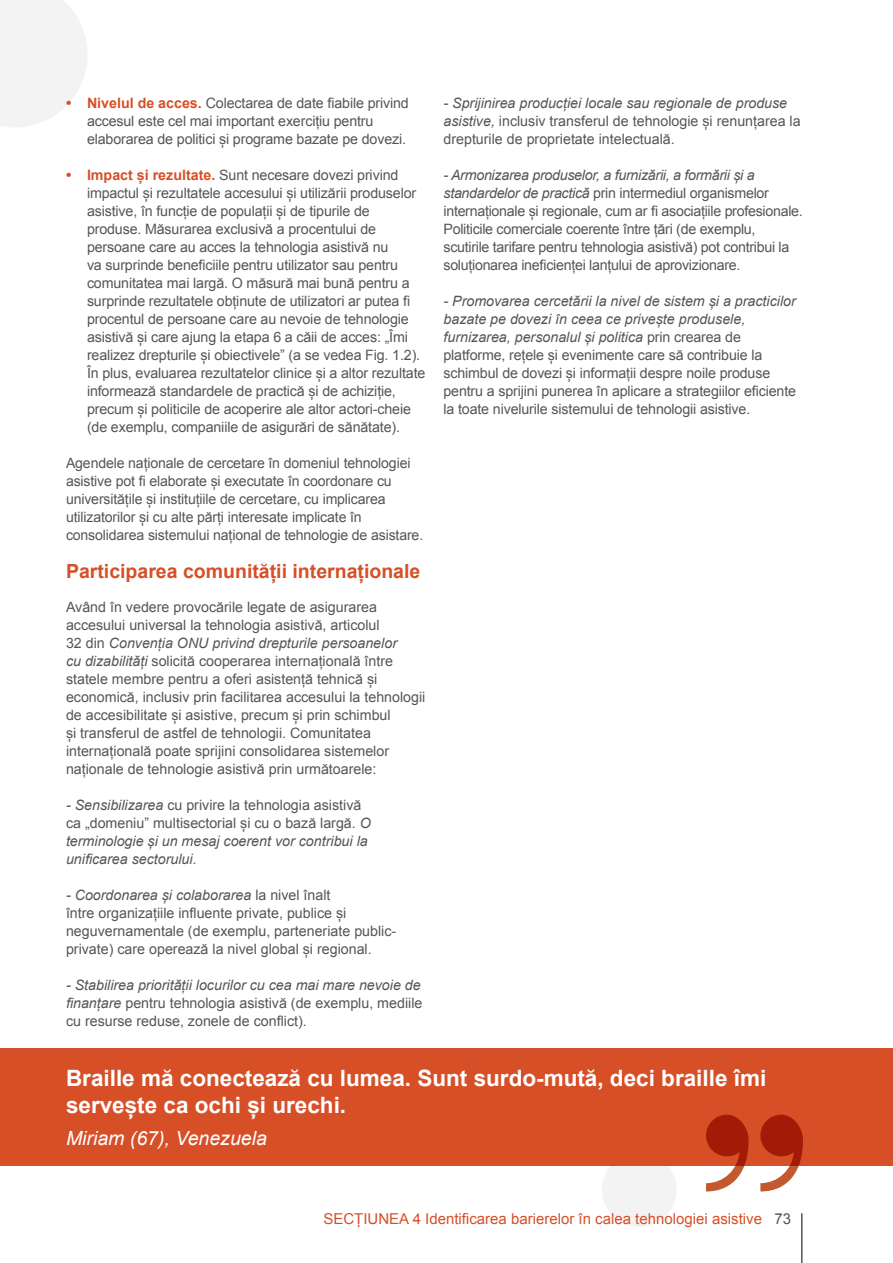
<style>
.page{position:relative;width:893px;height:1263px;background:#fff}
.page>*{position:absolute;margin:0;border:0;box-sizing:border-box;transform-origin:0 0}
.t1{font:700 22.5px/27px "Arial";color:#fff}
.t2{font:700 19.5px "Arial";color:#d74f27}
.t3{font:italic 19.5px "Arial";color:#fff}
.t4{font:15px "Arial";color:#d74f27}
.t5{font:14.25px/18px "Arial";letter-spacing:-.01em;color:#545555}
.t6{font:italic 14.25px/18px "Arial";color:#545555}
.s1{font-weight:700;font-size:15px;color:#d74f27}
.s2{font-weight:700;color:#d74f27}
.s3{font-style:italic}
.s4{font-style:normal}
.s5{color:#545555}
</style>
<div class="page">
<div style="left:602px;top:1152px;width:75px;height:75px;background:#f4f3f3;border-radius:50%"></div>
<svg style="left:0;top:0;width:87px;height:127px"></svg>
<hr style="left:801px;top:1213px;width:1px;height:50px;background:#545555">
<div style="left:0;top:1048px;width:893px;height:118px;background:#d74f27"></div>
<svg style="left:706px;top:1114px;width:43px;height:77px"></svg>
<svg style="left:760px;top:1114px;width:43px;height:77px"></svg>
<p class="t5" style="left:87px;top:94px;width:323px;text-indent:-21px"><span class="s1">•</span> <span class="s2">Nivelul de acces.</span> Colectarea de date fiabile privind accesul este cel mai important exercițiu pentru elaborarea de politici și programe bazate pe dovezi.</p>
<p class="t5" style="left:87px;top:166px;width:340px;text-indent:-21px"><span class="s1">•</span> <span class="s2">Impact și rezultate.</span> Sunt necesare dovezi privind impactul și rezultatele accesului și utilizării produselor asistive, în funcție de populații și de tipurile de produse. Măsurarea exclusivă a procentului de persoane care au acces la tehnologia asistivă nu<br>va surprinde beneficiile pentru utilizator sau pentru comunitatea mai largă. O măsură mai bună pentru a surprinde rezultatele obținute de utilizatori ar putea fi procentul de persoane care au nevoie de tehnologie asistivă și care ajung la etapa 6 a căii de acces: „Îmi realizez drepturile și obiectivele” (a se vedea Fig. 1.2).<br>În plus, evaluarea rezultatelor clinice și a altor rezultate informează standardele de practică și de achiziție, precum și politicile de acoperire ale altor actori-cheie (de exemplu, companiile de asigurări de sănătate).</p>
<p class="t5" style="left:66px;top:454px;width:359px">Agendele naționale de cercetare în domeniul tehnologiei asistive pot fi elaborate și executate în coordonare cu universitățile și instituțiile de cercetare, cu implicarea utilizatorilor și cu alte părți interesate implicate în consolidarea sistemului național de tehnologie de asistare.</p>
<h3 class="t2" style="left:66px;top:559px;width:356px">Participarea comunității internaționale</h3>
<p class="t5" style="left:66px;top:598px;width:361px">Având în vedere provocările legate de asigurarea accesului universal la tehnologia asistivă, articolul<br>32 din <span class="s3">Convenția ONU privind drepturile persoanelor<br>cu dizabilități</span> solicită cooperarea internațională între statele membre pentru a oferi asistență tehnică și economică, inclusiv prin facilitarea accesului la tehnologii de accesibilitate și asistive, precum și prin schimbul<br>și transferul de astfel de tehnologii. Comunitatea internațională poate sprijini consolidarea sistemelor naționale de tehnologie asistivă prin următoarele:</p>
<p class="t6" style="left:66px;top:796px;width:306px">- Sensibilizarea <span class="s4">cu privire la tehnologia asistivă ca „domeniu” multisectorial și cu o bază largă.</span> O terminologie și un mesaj coerent vor contribui la unificarea sectorului.</p>
<p class="t5" style="left:66px;top:886px;width:332px"><span class="s3">- Coordonarea și colaborarea</span> la nivel înalt<br>între organizațiile influente private, publice și neguvernamentale (de exemplu, parteneriate public&shy;private) care operează la nivel global și regional.</p>
<p class="t5" style="left:66px;top:976px;width:358px;text-align:justify"><span class="s3">- Stabilirea priorității locurilor cu cea mai mare nevoie de finanțare</span> pentru tehnologia asistivă (de exemplu, mediile cu resurse reduse, zonele de conflict).</p>
<p class="t5" style="left:443px;top:94px;width:359px"><span class="s3">- Sprijinirea producției locale sau regionale de produse asistive,</span> inclusiv transferul de tehnologie și renunțarea la drepturile de proprietate intelectuală.</p>
<p class="t5" style="left:443px;top:166px;width:361px"><span class="s3">- Armonizarea produselor, a furnizării, a formării și a standardelor de practică</span> prin intermediul organismelor internaționale și regionale, cum ar fi asociațiile profesionale.<br>Politicile comerciale coerente între țări (de exemplu, scutirile tarifare pentru tehnologia asistivă) pot contribui la soluționarea ineficienței lanțului de aprovizionare.</p>
<p class="t5" style="left:443px;top:292px;width:354px"><span class="s3">- Promovarea cercetării la nivel de sistem și a practicilor bazate pe dovezi în ceea ce privește produsele, furnizarea, personalul și politica</span> prin crearea de platforme, rețele și evenimente care să contribuie la schimbul de dovezi și informații despre noile produse pentru a sprijini punerea în aplicare a strategiilor eficiente la toate nivelurile sistemului de tehnologii asistive.</p>
<p class="t1" style="left:66px;top:1065px;width:702px">Braille mă conectează cu lumea. Sunt surdo-mută, deci braille îmi servește ca ochi și urechi.</p>
<p class="t3" style="left:66px;top:1126px;width:202px">Miriam (67), Venezuela</p>
<p class="t4" style="left:323px;top:1208px;width:469px">SECȚIUNEA 4 Identificarea barierelor în calea tehnologiei asistive <span class="s5">73</span></p>
</div>
